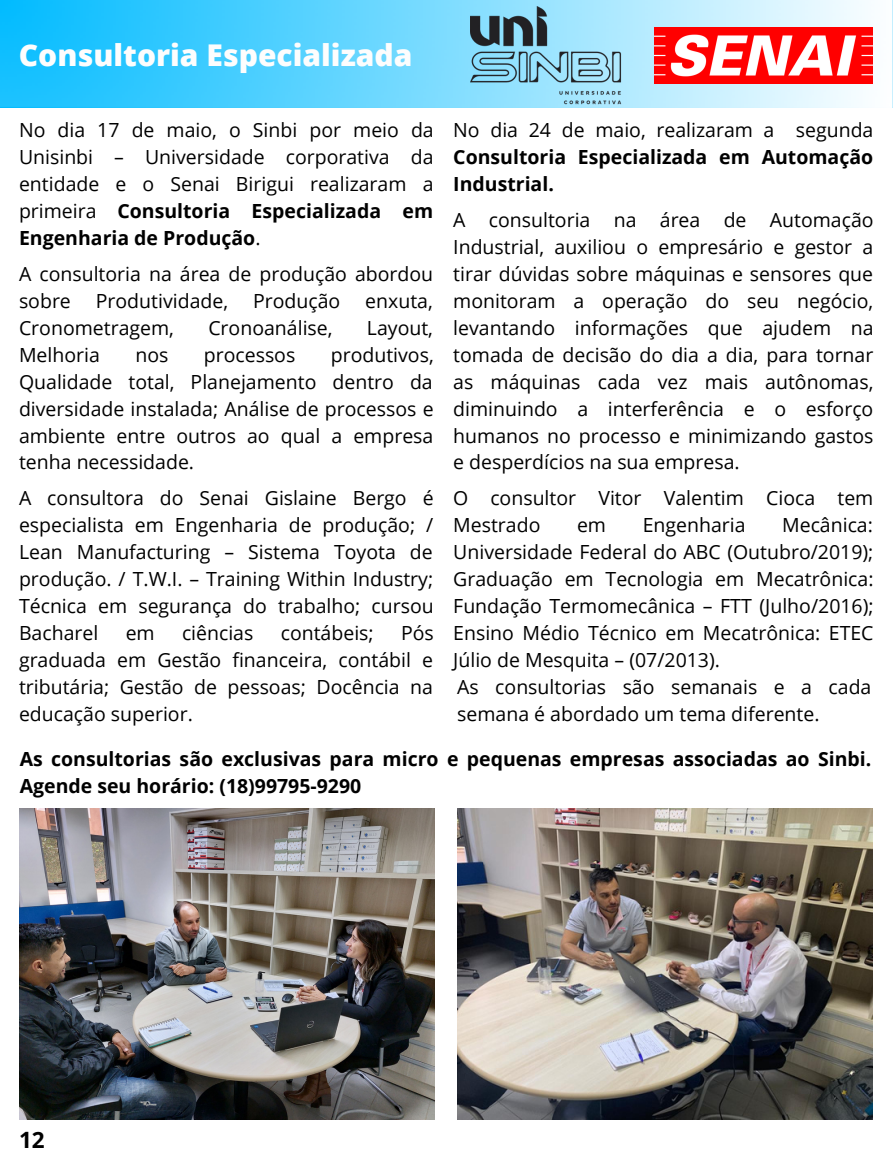
<style>
.page{position:relative;width:893px;height:1169px;background:#fff}
.page>*{position:absolute;margin:0;border:0;box-sizing:border-box;transform-origin:0 0}
.t1{font:800 30px "Open Sans";color:#fdfdfd}
.t2{font:700 22.5px "Open Sans";color:#000}
.t3{font:19.5px/27px "Open Sans";color:#000;text-align:justify}
.t4{font:700 19.5px/27px "Open Sans";color:#000;text-align:justify}
.s1{font-weight:700}
.s2{font-weight:400}
</style>
<div class="page">
<div style="left:0;top:0;width:892px;height:108px;background:linear-gradient(to right,#05bdff,#fbfcfe)"></div>
<img style="left:19px;top:808px;width:415px;height:312px">
<img style="left:470px;top:7px;width:157px;height:97px">
<img style="left:654px;top:27px;width:218px;height:57px">
<img style="left:457px;top:808px;width:415px;height:312px">
<p class="t1" style="left:19px;top:34px;width:395px">Consultoria Especializada</p>
<p class="t3" style="left:19px;top:116px;width:416px">No dia 17 de maio, o Sinbi por meio da Unisinbi – Universidade corporativa da entidade e o Senai Birigui realizaram a primeira <span class="s1">Consultoria Especializada em Engenharia de Produção</span>.</p>
<p class="t3" style="left:19px;top:260px;width:415px">A consultoria na área de produção abordou sobre</p>
<p class="t4" style="left:453px;top:116px;width:421px"><span class="s2">No dia 24 de maio, realizaram a segunda </span>Consultoria Especializada em Automação Industrial.</p>
<p class="t3" style="left:453px;top:206px;width:422px">A consultoria na área de Automação Industrial, auxiliou o empresário e gestor a tirar dúvidas sobre máquinas e sensores que monitoram a operação do seu negócio, levantando informações que ajudem na tomada de decisão do dia a dia, para tornar as máquinas cada vez mais autônomas, diminuindo a interferência e o esforço humanos no processo e minimizando gastos e desperdícios na sua empresa.</p>
<p class="t3" style="left:453px;top:484px;width:421px">O consultor Vitor Valentim Cioca tem<br>Mestrado</p>
<p class="t3" style="left:96px;top:287px;width:134px">Produtividade,</p>
<p class="t3" style="left:253px;top:287px;width:89px">Produção</p>
<p class="t3" style="left:365px;top:287px;width:69px">enxuta,</p>
<p class="t3" style="left:19px;top:313px;width:156px">Cronometragem,</p>
<p class="t3" style="left:208px;top:313px;width:126px">Cronoanálise,</p>
<p class="t3" style="left:367px;top:313px;width:68px">Layout,</p>
<p class="t3" style="left:19px;top:340px;width:82px">Melhoria</p>
<p class="t3" style="left:135px;top:340px;width:35px">nos</p>
<p class="t3" style="left:204px;top:340px;width:93px">processos</p>
<p class="t3" style="left:19px;top:340px;width:416px;text-indent:312px">produtivos, Qualidade total, Planejamento dentro da diversidade instalada; Análise de processos e ambiente entre outros ao qual a empresa tenha necessidade.</p>
<p class="t3" style="left:19px;top:484px;width:416px">A consultora do Senai Gislaine Bergo é especialista em Engenharia de produção; / Lean Manufacturing – Sistema Toyota de produção. / T.W.I. – Training Within Industry; Técnica em segurança do trabalho; cursou Bacharel</p>
<p class="t3" style="left:453px;top:511px;width:422px;text-indent:329px">Mecânica:<br>Universidade Federal do ABC (Outubro/2019); Graduação em Tecnologia em Mecatrônica:<br>Fundação Termomecânica – FTT (Julho/2016); Ensino Médio Técnico em Mecatrônica: ETEC Júlio de Mesquita – (07/2013).</p>
<p class="t3" style="left:577px;top:511px;width:31px">em</p>
<p class="t3" style="left:642px;top:511px;width:104px">Engenharia</p>
<p class="t3" style="left:19px;top:619px;width:416px;text-indent:382px">Pós graduada em Gestão financeira, contábil e tributária; Gestão de pessoas; Docência na educação superior.</p>
<p class="t3" style="left:126px;top:619px;width:31px">em</p>
<p class="t3" style="left:182px;top:619px;width:73px">ciências</p>
<p class="t3" style="left:281px;top:619px;width:94px">contábeis;</p>
<p class="t3" style="left:457px;top:673px;width:416px">As consultorias são semanais e a cada semana é abordado um tema diferente.</p>
<p class="t4" style="left:20px;top:745px;width:853px">As consultorias são exclusivas para micro e pequenas empresas associadas ao Sinbi.<br>Agende seu horário: (18)99795-9290</p>
<p class="t2" style="left:19px;top:1124px;width:27px">12</p>
</div>
